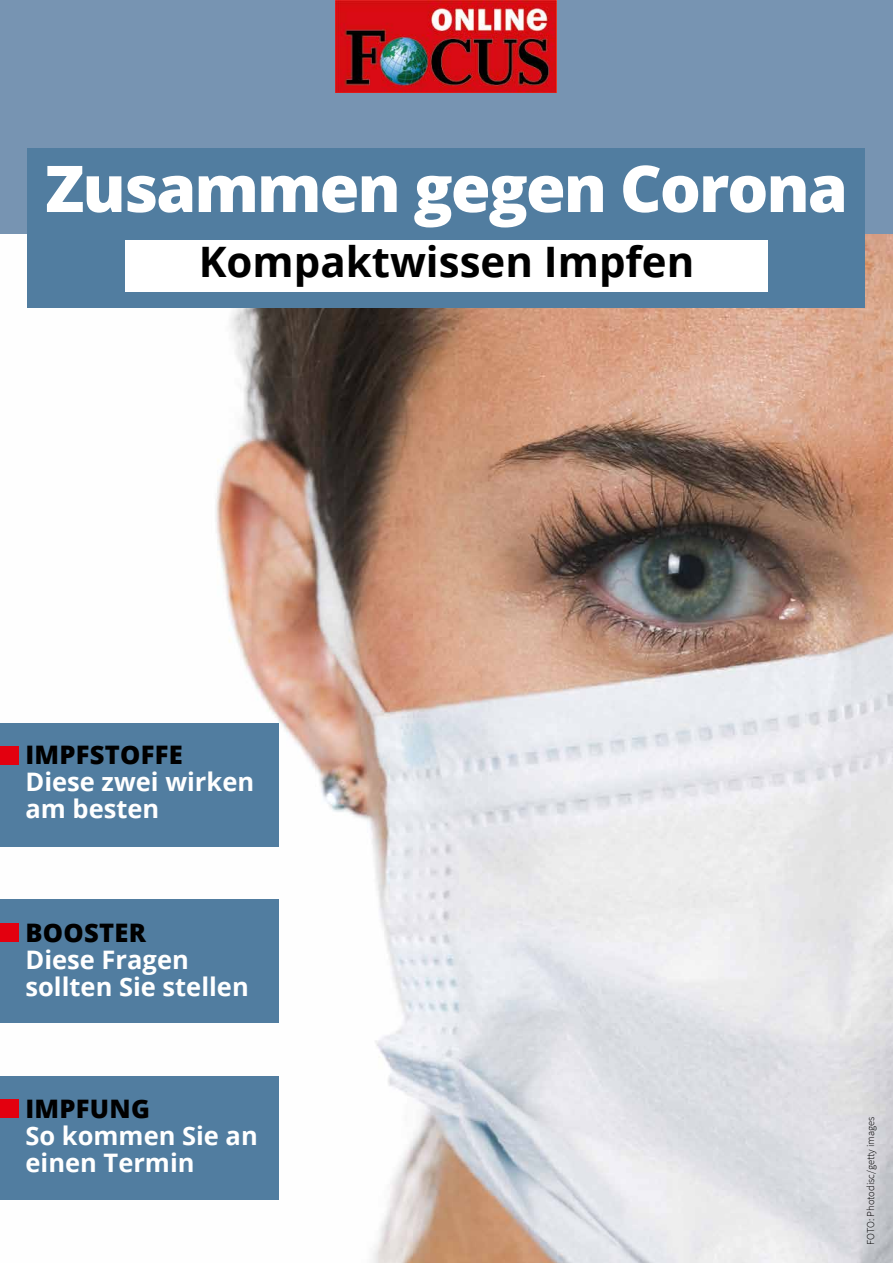
<style>
.page{position:relative;width:893px;height:1263px;background:#fff}
.page>*{position:absolute;margin:0;border:0;box-sizing:border-box;transform-origin:0 0}
.t1{font:800 64.5px "Open Sans";letter-spacing:-.03em;color:#fff}
.t2{font:700 42px "Open Sans";color:#000}
.t3{font:700 25.5px/27px "Open Sans";color:#fff}
.t4{font:800 25.5px "Open Sans";letter-spacing:.01em;color:#000}
.t5{font:300 10.5px "Source Sans Pro";color:#000}
</style>
<div class="page">
<img style="left:0;top:234px;width:893px;height:1029px">
<div style="left:0;top:0;width:893px;height:234px;background:#7794b2"></div>
<div style="left:28px;top:148px;width:837px;height:159px;background:#517da0"></div>
<img style="left:336px;top:0;width:221px;height:92px">
<div style="left:125px;top:240px;width:642px;height:52px;background:#fff"></div>
<div style="left:0;top:899px;width:279px;height:124px;background:#517da0"></div>
<div style="left:0;top:1076px;width:279px;height:123px;background:#517da0"></div>
<div style="left:0;top:723px;width:279px;height:123px;background:#517da0"></div>
<div style="left:0;top:1099px;width:19px;height:19px;background:#e3000f"></div>
<div style="left:0;top:746px;width:19px;height:19px;background:#e3000f"></div>
<div style="left:0;top:923px;width:19px;height:19px;background:#e3000f"></div>
<h1 class="t1" style="left:45px;top:139px;width:804px">Zusammen gegen Corona</h1>
<h2 class="t2" style="left:199px;top:232px;width:497px">Kompaktwissen Impfen</h2>
<p class="t4" style="left:26px;top:736px;width:159px">IMPFSTOFFE</p>
<p class="t3" style="left:26px;top:768px;width:230px">Diese zwei wirken am besten</p>
<p class="t4" style="left:26px;top:913px;width:122px">BOOSTER</p>
<p class="t3" style="left:26px;top:946px;width:225px">Diese Fragen sollten Sie stellen</p>
<p class="t4" style="left:26px;top:1089px;width:126px">IMPFUNG</p>
<p class="t3" style="left:26px;top:1122px;width:234px">So kommen Sie an einen Termin</p>
<p class="t5" style="left:864px;top:1244px;width:129px;rotate:-90deg">FOTO: Photodisc/getty images</p>
</div>
